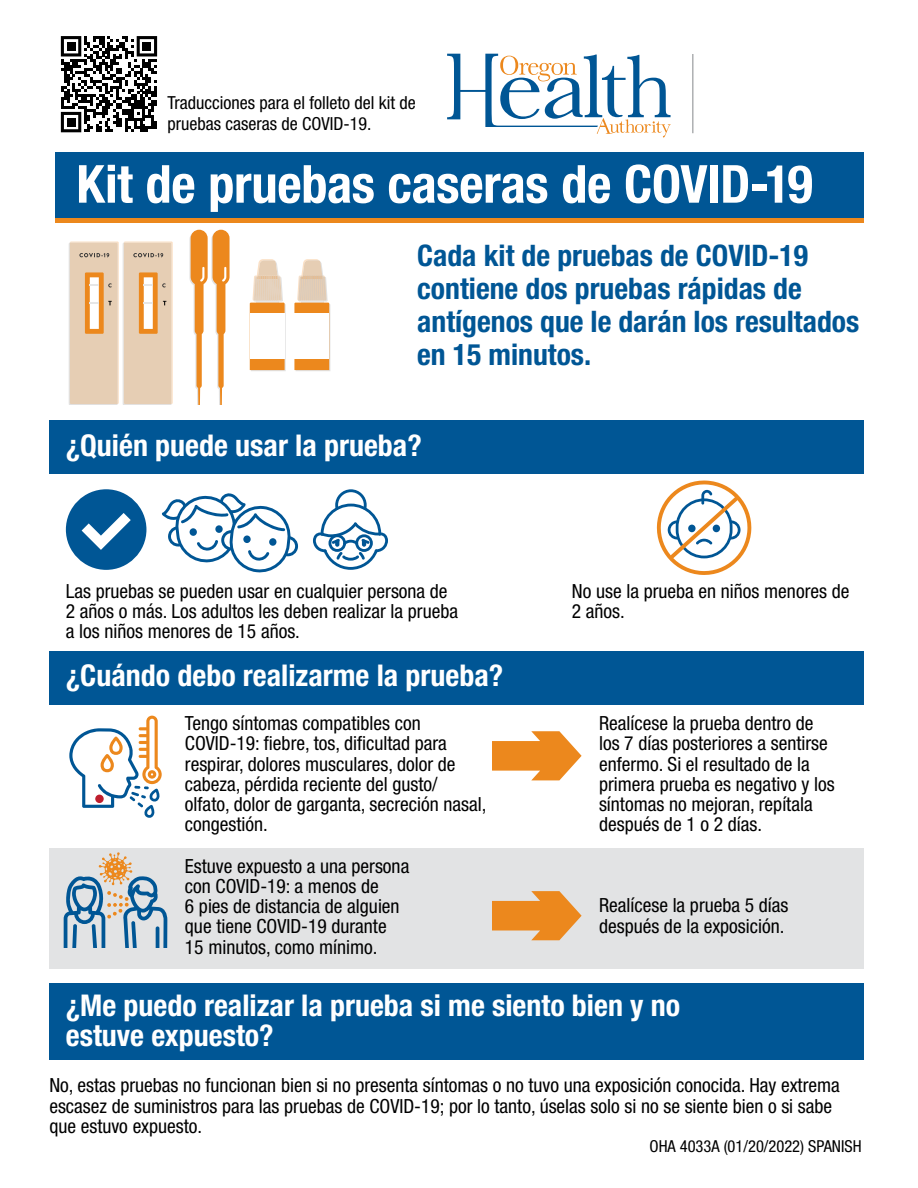
<style>
.page{position:relative;width:918px;height:1188px;background:#fff}
.page>*{position:absolute;margin:0;border:0;box-sizing:border-box;transform-origin:0 0}
.t1{font:700 condensed 52.5px "Helvetica Neue LT Std";letter-spacing:-.005em;color:#fff}
.t2{font:700 condensed 30px/30px "Helvetica Neue LT Std";color:#fff}
.t3{font:700 condensed 29.7px/33px "Helvetica Neue LT Std";color:#005695}
.body{font:condensed 19.5px/20.2px "Helvetica Neue LT Std";color:#000}
.body-2{font:condensed 18px/21px "Helvetica Neue LT Std";color:#000}
.t4{font:condensed 16.5px "Helvetica Neue LT Std";color:#000}
</style>
<div class="page">
<div style="left:55px;top:152px;width:809px;height:66px;background:#005695"></div>
<div style="left:55px;top:218px;width:809px;height:5px;background:#ec881d"></div>
<svg style="left:189px;top:230px;width:41px;height:175px"></svg>
<svg style="left:250px;top:259px;width:36px;height:112px"></svg>
<div style="left:250px;top:313px;width:35px;height:46px;background:#fff"></div>
<svg style="left:294px;top:259px;width:36px;height:112px"></svg>
<div style="left:294px;top:313px;width:35px;height:46px;background:#fff"></div>
<div style="left:69px;top:243px;width:49px;height:162px;background:#e2dfdb"></div>
<svg style="left:70px;top:241px;width:103px;height:164px;background:#e7ccaf"></svg>
<div style="left:49px;top:420px;width:815px;height:54px;background:#005695"></div>
<svg style="left:657px;top:481px;width:94px;height:94px"></svg>
<div style="left:49px;top:651px;width:815px;height:54px;background:#005695"></div>
<svg style="left:492px;top:731px;width:90px;height:49px"></svg>
<div style="left:49px;top:848px;width:815px;height:120px;background:#e2e3e4"></div>
<svg style="left:492px;top:891px;width:90px;height:49px"></svg>
<div style="left:49px;top:983px;width:815px;height:76px;background:#005695"></div>
<svg style="left:61px;top:36px;width:96px;height:96px"></svg>
<div style="left:67px;top:42px;width:8px;height:9px;background:#000"></div>
<div style="left:143px;top:42px;width:8px;height:9px;background:#000"></div>
<div style="left:67px;top:118px;width:8px;height:8px;background:#000"></div>
<svg style="left:313px;top:489px;width:75px;height:81px"></svg>
<svg style="left:162px;top:493px;width:136px;height:79px"></svg>
<div style="left:66px;top:489px;width:80px;height:81px;background:#005695;border-radius:50%"></div>
<svg style="left:82px;top:513px;width:49px;height:37px"></svg>
<svg style="left:69px;top:716px;width:93px;height:102px"></svg>
<div style="left:95px;top:795px;width:9px;height:8px;background:#be1e2d;border-radius:50%"></div>
<svg style="left:64px;top:852px;width:103px;height:95px"></svg>
<hr style="left:692px;top:54px;width:1px;height:79px;background:#939598">
<svg style="left:447px;top:54px;width:224px;height:83px"></svg>
<p class="body-2" style="left:168px;top:92px;width:250px">Traducciones para el folleto del kit de pruebas caseras de COVID-19.</p>
<h1 class="t1" style="left:76px;top:152px;width:738px">Kit de pruebas caseras de COVID-19</h1>
<h2 class="t3" style="left:417px;top:238px;width:444px">Cada kit de pruebas de COVID-19 contiene dos pruebas rápidas de antígenos que le darán los resultados en 15 minutos.</h2>
<h3 class="t2" style="left:66px;top:430px;width:357px">¿Quién puede usar la prueba?</h3>
<p class="body" style="left:66px;top:581px;width:394px">Las pruebas se pueden usar en cualquier persona de<br>2 años o más. Los adultos les deben realizar la prueba a los niños menores de 15 años.</p>
<p class="body" style="left:572px;top:581px;width:279px">No use la prueba en niños menores de<br>2 años.</p>
<h3 class="t2" style="left:66px;top:660px;width:439px">¿Cuándo debo realizarme la prueba?</h3>
<p class="body" style="left:185px;top:713px;width:303px">Tengo síntomas compatibles con COVID-19: fiebre, tos, dificultad para respirar, dolores musculares, dolor de cabeza, pérdida reciente del gusto/ olfato, dolor de garganta, secreción nasal, congestión.</p>
<p class="body" style="left:599px;top:713px;width:237px">Realícese la prueba dentro de los 7 días posteriores a sentirse enfermo. Si el resultado de la primera prueba es negativo y los síntomas no mejoran, repítala después de 1 o 2 días.</p>
<p class="body" style="left:185px;top:855px;width:226px">Estuve expuesto a una persona con COVID-19: a menos de<br>6 pies de distancia de alguien que tiene COVID-19 durante<br>15 minutos, como mínimo.</p>
<p class="body" style="left:599px;top:895px;width:191px">Realícese la prueba 5 días después de la exposición.</p>
<h3 class="t2" style="left:66px;top:990px;width:616px">¿Me puedo realizar la prueba si me siento bien y no estuve expuesto?</h3>
<p class="body" style="left:49px;top:1075px;width:792px">No, estas pruebas no funcionan bien si no presenta síntomas o no tuvo una exposición conocida. Hay extrema escasez de suministros para las pruebas de COVID-19; por lo tanto, úselas solo si no se siente bien o si sabe que estuvo expuesto.</p>
<p class="t4" style="left:650px;top:1137px;width:214px">OHA 4033A (01/20/2022) SPANISH</p>
</div>
